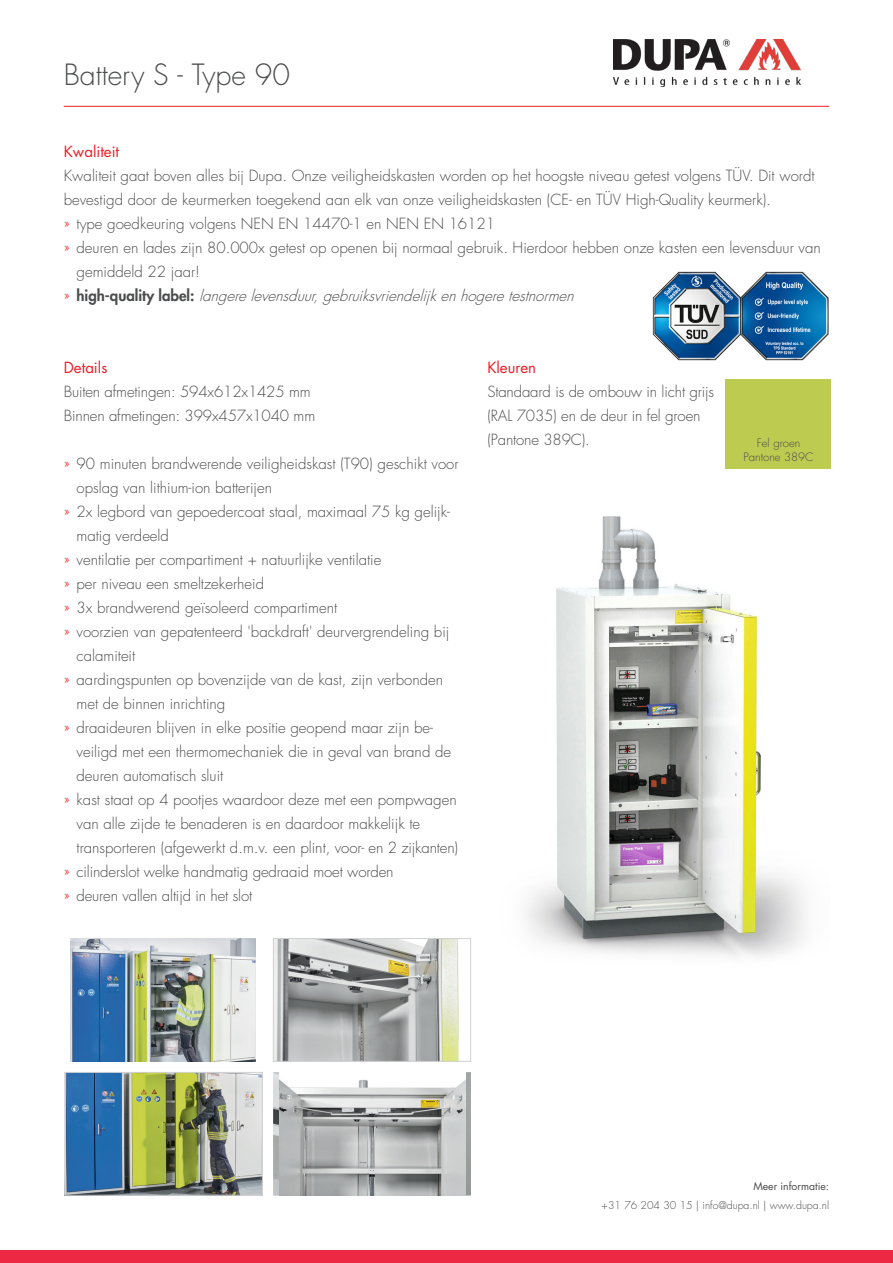
<style>
.page{position:relative;width:893px;height:1263px;background:#fff}
.page>*{position:absolute;margin:0;border:0;box-sizing:border-box;transform-origin:0 0}
.Produktlinie_19_25{font:300 28.5px "Futura Std";color:#4b4c4d}
.Copy_10_16{font:300 15px/24px "Futura Std";color:#4b4c4d}
.t1{font:italic 300 15px "Futura Std";color:#4b4c4d}
.Copy_10_16-2{font:15px "Futura Std";color:#ee1d23}
.Tabelle_Head_8_5_Boo{font:300 11.25px/13.8px "Futura Std";color:#4b4c4d;text-align:center}
.t2{font:300 10.5px "Futura Std";color:#4b4c4d}
.t3{font:10.5px "Futura Std";color:#4b4c4d}
.s1{color:#ee1d23}
.s2{font-style:normal;color:#ee1d23}
.s3{font-weight:800;font-style:normal}
</style>
<div class="page">
<div style="left:0;top:1250px;width:893px;height:13px;background:#ed2842"></div>
<hr style="left:64px;top:106px;width:765px;height:1px;background:#ee1d23">
<img style="left:613px;top:40px;width:187px;height:47px">
<img style="left:526px;top:516px;width:280px;height:441px">
<img style="left:67px;top:1074px;width:194px;height:119px">
<div style="left:65px;top:1072px;width:198px;height:123px;border:1px solid #d1d2d4"></div>
<img style="left:70px;top:938px;width:185px;height:123px">
<img style="left:275px;top:940px;width:184px;height:119px">
<div style="left:273px;top:938px;width:198px;height:123px;border:1px solid #d1d2d4"></div>
<img style="left:273px;top:1072px;width:198px;height:123px">
<img style="left:280px;top:1072px;width:186px;height:123px">
<img style="left:653px;top:271px;width:176px;height:90px">
<div style="left:725px;top:379px;width:105px;height:90px;background:#becb51"></div>
<p class="Produktlinie_19_25" style="left:64px;top:57px;width:228px">Battery S - Type 90</p>
<p class="Copy_10_16-2" style="left:64px;top:142px;width:57px">Kwaliteit</p>
<p class="Copy_10_16" style="left:64px;top:164px;width:752px">Kwaliteit gaat boven alles bij Dupa. Onze veiligheidskasten worden op het hoogste niveau getest volgens TÜV. Dit wordt bevestigd door de keurmerken toegekend aan elk van onze veiligheidskasten (CE- en TÜV High-Quality keurmerk).</p>
<p class="Copy_10_16" style="left:64px;top:212px;width:433px"><span class="s1">»</span> type goedkeuring volgens NEN EN 14470-1 en NEN EN 16121</p>
<p class="Copy_10_16" style="left:77px;top:236px;width:746px;text-indent:-13px"><span class="s1">»</span> deuren en lades zijn 80.000x getest op openen bij normaal gebruik. Hierdoor hebben onze kasten een levensduur van gemiddeld 22 jaar!</p>
<p class="t1" style="left:64px;top:286px;width:516px"><span class="s2">»</span> <span class="s3">h i g h - q u a l i ty l a b e l :</span> langerelevensduur,gebruiksvriendelijkenhogeretestnormen</p>
<p class="Copy_10_16-2" style="left:64px;top:358px;width:45px">Details</p>
<p class="Copy_10_16" style="left:64px;top:380px;width:253px">Buiten afmetingen: 594x612x1425 mm<br>Binnen afmetingen: 399x457x1040 mm</p>
<p class="Copy_10_16" style="left:77px;top:452px;width:384px;text-indent:-13px"><span class="s1">»</span> 90 minuten brandwerende veiligheidskast (T90) geschikt voor opslag van lithium-ion batterijen</p>
<p class="Copy_10_16" style="left:77px;top:500px;width:375px;text-indent:-13px"><span class="s1">»</span> 2x legbord van gepoedercoat staal, maximaal 75 kg gelijk&shy;matig verdeeld</p>
<p class="Copy_10_16" style="left:64px;top:548px;width:319px"><span class="s1">»</span> ventilatie per compartiment + natuurlijke ventilatie</p>
<p class="Copy_10_16" style="left:64px;top:572px;width:202px"><span class="s1">»</span> per niveau een smeltzekerheid</p>
<p class="Copy_10_16" style="left:64px;top:596px;width:275px"><span class="s1">»</span> 3x brandwerend geïsoleerd compartiment</p>
<p class="Copy_10_16" style="left:77px;top:620px;width:374px;text-indent:-13px"><span class="s1">»</span> voorzien van gepatenteerd 'backdraft' deurvergrendeling bij calamiteit</p>
<p class="Copy_10_16" style="left:77px;top:668px;width:368px;text-indent:-13px"><span class="s1">»</span> aardingspunten op bovenzijde van de kast, zijn verbonden met de binnen inrichting</p>
<p class="Copy_10_16" style="left:77px;top:716px;width:376px;text-indent:-13px"><span class="s1">»</span> draaideuren blijven in elke positie geopend maar zijn be&shy;veiligd met een thermomechaniek die in geval van brand de deuren automatisch sluit</p>
<p class="Copy_10_16" style="left:77px;top:788px;width:383px;text-indent:-13px"><span class="s1">»</span> kast staat op 4 pootjes waardoor deze met een pompwagen van alle zijde te benaderen is en daardoor makkelijk te transporteren (afgewerkt d.m.v. een plint, voor- en 2 zijkanten)</p>
<p class="Copy_10_16" style="left:64px;top:860px;width:331px"><span class="s1">»</span> cilinderslot welke handmatig gedraaid moet worden</p>
<p class="Copy_10_16" style="left:64px;top:884px;width:190px"><span class="s1">»</span> deuren vallen altijd in het slot</p>
<p class="Copy_10_16-2" style="left:487px;top:358px;width:50px">Kleuren</p>
<p class="Copy_10_16" style="left:487px;top:380px;width:228px">Standaard is de ombouw in licht grijs (RAL 7035) en de deur in fel groen (Pantone 389C).</p>
<p class="Tabelle_Head_8_5_Boo" style="left:744px;top:436px;width:72px">Fel groen<br>Pantone 389C</p>
<p class="t3" style="left:753px;top:1180px;width:77px">Meer informatie:</p>
<p class="t2" style="left:602px;top:1199px;width:229px">+31 76 204 30 15 | info@dupa.nl | www.dupa.nl</p>
</div>
